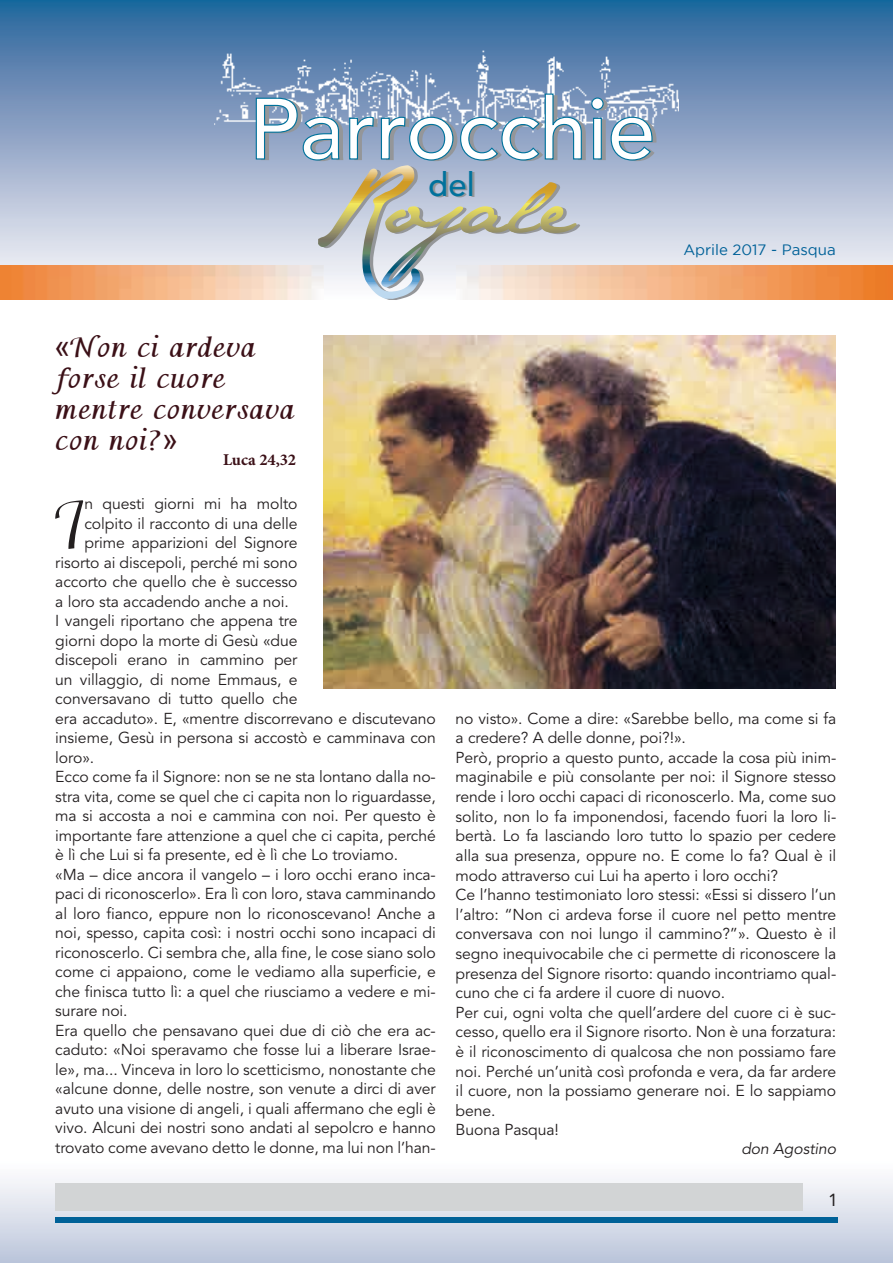
<style>
.page{position:relative;width:893px;height:1263px;background:#fff}
.page>*{position:absolute;margin:0;border:0;box-sizing:border-box;transform-origin:0 0}
.t1{font:500 85.8px "Avenir";color:#fff}
.t2{font:76.8px "Sommersfeld";color:#231f20}
.t3{font:500 33px "Avenir";color:#00729c}
.t4{font:700 31.5px/31px "Sommersfeld";letter-spacing:-.01em;color:#3b1017;scale:.92 1}
.t5{font:17.4px "Avenir";color:#231f20}
.t6{font:700 16.5px "Minion Pro";letter-spacing:-.005em;color:#3b1017}
.t7{font:15.75px/19.6px "Avenir";letter-spacing:-.005em;color:#231f20}
.t8{font:italic 15.75px "Avenir";letter-spacing:-.005em;color:#231f20}
.t9{font:15px "Gotham";color:#006198}
</style>
<div class="page">
<div style="left:0;top:1145px;width:893px;height:118px;background:linear-gradient(to bottom,#fff,#bec7dc)"></div>
<div style="left:55px;top:1183px;width:747px;height:28px;background:#d2d4d5"></div>
<div style="left:55px;top:1217px;width:782px;height:5px;background:#006198"></div>
<img style="left:323px;top:335px;width:513px;height:354px">
<svg style="left:0;top:0;width:893px;height:266px;background:#87a2c3"></svg>
<img style="left:214px;top:36px;width:465px;height:105px">
<svg style="left:591px;top:97px;width:13px;height:63px"></svg>
<svg style="left:610px;top:116px;width:43px;height:45px;background:#81a2c3"></svg>
<svg style="left:255px;top:93px;width:327px;height:207px;background:#afbcca"></svg>
<img style="left:0;top:266px;width:323px;height:33px">
<img style="left:457px;top:266px;width:436px;height:33px">
<h1 class="t1" style="left:248px;top:80px;width:408px">Parrocchie</h1>
<h3 class="t3" style="left:428px;top:166px;width:48px">del</h3>
<h3 class="t4" style="left:55px;top:332px;width:263px">«Non ci ardeva forse il cuore mentre conversava con noi?»</h3>
<p class="t6" style="left:223px;top:448px;width:75px">Luca 24,32</p>
<p class="t9" style="left:683px;top:242px;width:154px">Aprile 2017 - Pasqua</p>
<h2 class="t2" style="left:54px;top:479px;width:32px">I</h2>
<p class="t7" style="left:84px;top:494px;width:215px">n questi giorni mi ha molto</p>
<p class="t7" style="left:84px;top:514px;width:215px">colpito il racconto di una delle</p>
<p class="t7" style="left:84px;top:533px;width:215px">prime apparizioni del Signore</p>
<p class="t7" style="left:55px;top:553px;width:244px">risorto ai discepoli, perché mi sono</p>
<p class="t7" style="left:55px;top:572px;width:244px">accorto che quello che è successo</p>
<p class="t7" style="left:55px;top:592px;width:235px">a loro sta accadendo anche a noi.</p>
<p class="t7" style="left:55px;top:611px;width:244px">I vangeli riportano che appena tre</p>
<p class="t7" style="left:55px;top:631px;width:244px">giorni dopo la morte di Gesù «due</p>
<p class="t7" style="left:55px;top:650px;width:244px">discepoli erano in cammino per</p>
<p class="t7" style="left:55px;top:670px;width:244px">un villaggio, di nome Emmaus, e</p>
<p class="t7" style="left:55px;top:689px;width:244px">conversavano di tutto quello che</p>
<p class="t7" style="left:55px;top:709px;width:382px">era accaduto». E, «mentre discorrevano e discutevano</p>
<p class="t7" style="left:55px;top:728px;width:382px">insieme, Gesù in persona si accostò e camminava con</p>
<p class="t7" style="left:55px;top:748px;width:40px">loro».</p>
<p class="t7" style="left:55px;top:767px;width:382px">Ecco come fa il Signore: non se ne sta lontano dalla no-</p>
<p class="t7" style="left:55px;top:787px;width:382px">stra vita, come se quel che ci capita non lo riguardasse,</p>
<p class="t7" style="left:55px;top:806px;width:382px">ma si accosta a noi e cammina con noi. Per questo è</p>
<p class="t7" style="left:55px;top:826px;width:382px">importante fare attenzione a quel che ci capita, perché</p>
<p class="t7" style="left:55px;top:845px;width:344px">è lì che Lui si fa presente, ed è lì che Lo troviamo.</p>
<p class="t7" style="left:55px;top:865px;width:382px">«Ma – dice ancora il vangelo – i loro occhi erano inca-</p>
<p class="t7" style="left:55px;top:884px;width:382px">paci di riconoscerlo». Era lì con loro, stava camminando</p>
<p class="t7" style="left:55px;top:904px;width:382px">al loro fianco, eppure non lo riconoscevano! Anche a</p>
<p class="t7" style="left:55px;top:923px;width:382px">noi, spesso, capita così: i nostri occhi sono incapaci di</p>
<p class="t7" style="left:55px;top:943px;width:382px">riconoscerlo. Ci sembra che, alla fine, le cose siano solo</p>
<p class="t7" style="left:55px;top:962px;width:382px">come ci appaiono, come le vediamo alla superficie, e</p>
<p class="t7" style="left:55px;top:982px;width:382px">che finisca tutto lì: a quel che riusciamo a vedere e mi-</p>
<p class="t7" style="left:55px;top:1001px;width:74px">surare noi.</p>
<p class="t7" style="left:55px;top:1021px;width:382px">Era quello che pensavano quei due di ciò che era ac-</p>
<p class="t7" style="left:55px;top:1040px;width:382px">caduto: «Noi speravamo che fosse lui a liberare Israe-</p>
<p class="t7" style="left:55px;top:1060px;width:382px">le», ma... Vinceva in loro lo scetticismo, nonostante che</p>
<p class="t7" style="left:55px;top:1079px;width:382px">«alcune donne, delle nostre, son venute a dirci di aver</p>
<p class="t7" style="left:55px;top:1099px;width:382px">avuto una visione di angeli, i quali affermano che egli è</p>
<p class="t7" style="left:55px;top:1118px;width:382px">vivo. Alcuni dei nostri sono andati al sepolcro e hanno</p>
<p class="t7" style="left:55px;top:1138px;width:382px">trovato come avevano detto le donne, ma lui non l’han-</p>
<p class="t7" style="left:456px;top:709px;width:382px">no visto». Come a dire: «Sarebbe bello, ma come si fa a credere? A delle donne, poi?!».<br>Però, proprio a questo punto, accade la cosa più inim&shy;maginabile e più consolante per noi: il Signore stesso rende i loro occhi capaci di riconoscerlo. Ma, come suo solito, non lo fa imponendosi, facendo fuori la loro li&shy;bertà. Lo fa lasciando loro tutto lo spazio per cedere alla sua presenza, oppure no. E come lo fa? Qual è il modo attraverso cui Lui ha aperto i loro occhi?<br>Ce l’hanno testimoniato loro stessi: «Essi si dissero l’un l’altro: “Non ci ardeva forse il cuore nel petto mentre conversava con noi lungo il cammino?”». Questo è il segno inequivocabile che ci permette di riconoscere la presenza del Signore risorto: quando incontriamo qual&shy;cuno che ci fa ardere il cuore di nuovo.<br>Per cui, ogni volta che quell’ardere del cuore ci è suc&shy;cesso, quello era il Signore risorto. Non è una forzatura: è il riconoscimento di qualcosa che non possiamo fare noi. Perché un’unità così profonda e vera, da far ardere il cuore, non la possiamo generare noi. E lo sappiamo bene.<br>Buona Pasqua!</p>
<p class="t8" style="left:741px;top:1139px;width:96px">don Agostino</p>
<p class="t5" style="left:828px;top:1190px;width:11px">1</p>
</div>
